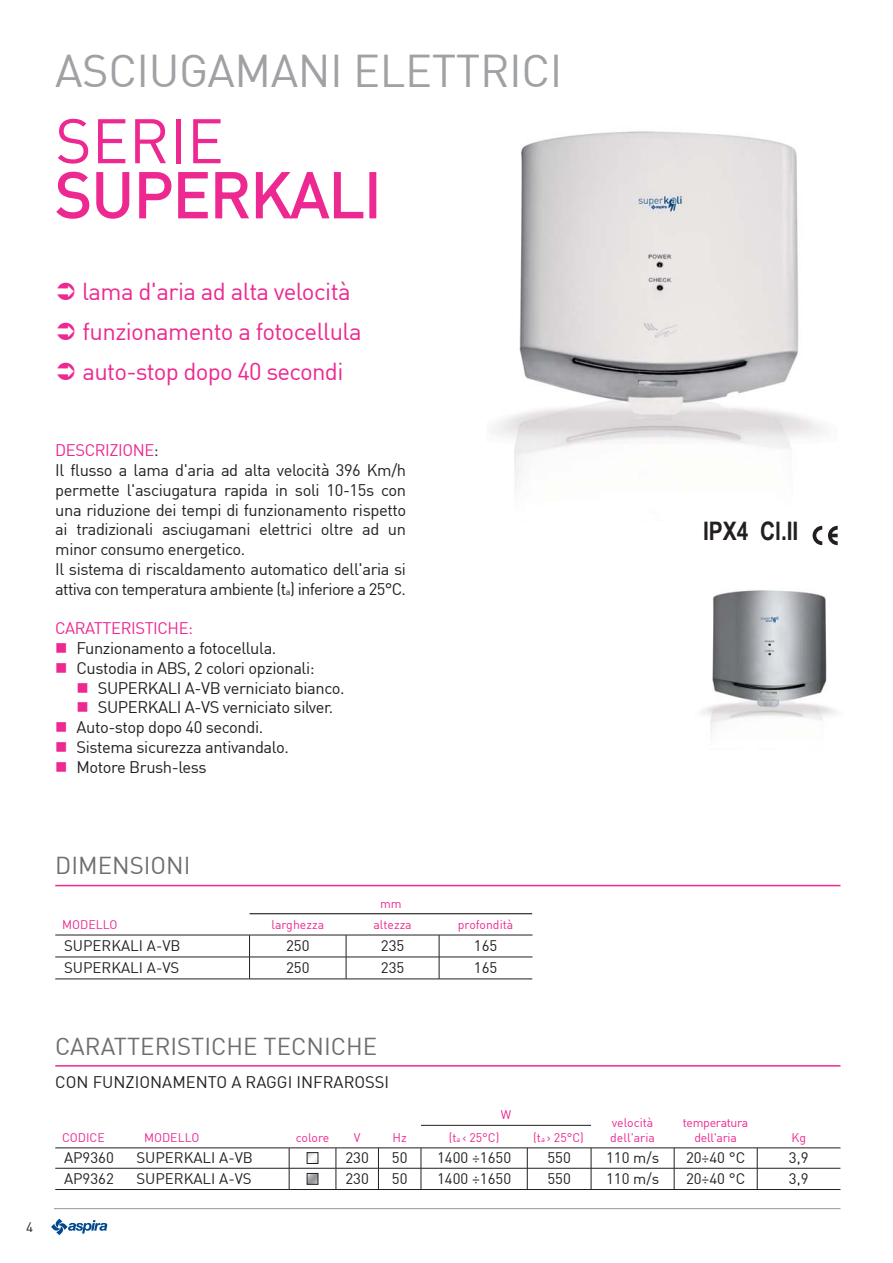
<style>
.page{position:relative;width:893px;height:1263px;background:#fff}
.page>*{position:absolute;margin:0;border:0;box-sizing:border-box;transform-origin:0 0}
.t1{font:61.8px/54px "DIN";color:#ed2891}
.t2{font:45px "DIN";letter-spacing:-.01em;color:#9fa1a4}
.t3{font:700 25.5px "Arial Narrow";color:#231f20}
.t4{font:24px/39.8px "DIN";letter-spacing:-.025em;color:#ed2891}
.t5{font:24px "DIN";color:#6d6e70}
.t6{font:16.5px/19.8px "DIN";letter-spacing:-.025em;color:#231f20}
.t7{font:16.5px "DIN";color:#231f20}
.t8{font:16.5px "DIN";letter-spacing:-.025em;color:#ed2891}
.t9{font:15px "DIN";color:#231f20}
.t10{font:13.5px "DIN";color:#231f20}
.t11{font:12.3px/14.7px "DIN";color:#ed2891}
.t12{font:12.3px "DIN";letter-spacing:-.025em;color:#ed2891}
.s1{color:#ed2891}
.s2{font-size:9px}
.s3{font-size:7.5px}
</style>
<div class="page">
<hr style="left:54px;top:1208px;width:786px;height:1px;background:#939598">
<svg style="left:51px;top:1219px;width:56px;height:16px"></svg>
<img style="left:494px;top:131px;width:329px;height:355px">
<img style="left:702px;top:590px;width:134px;height:143px">
<svg style="left:812px;top:526px;width:10px;height:19px"></svg>
<svg style="left:828px;top:526px;width:10px;height:19px"></svg>
<hr style="left:55px;top:1065px;width:785px;height:2px;background:#ed2891">
<hr style="left:421px;top:1125px;width:170px;height:1px;background:#231f20">
<svg style="left:55px;top:1148px;width:785px;height:42px"></svg>
<hr style="left:55px;top:885px;width:785px;height:1px;background:#ed2891">
<hr style="left:249px;top:914px;width:283px;height:1px;background:#000">
<hr style="left:55px;top:979px;width:384px;height:1px;background:#231f20">
<svg style="left:55px;top:935px;width:477px;height:44px"></svg>
<hr style="left:439px;top:957px;width:93px;height:1px;background:#231f20">
<hr style="left:439px;top:979px;width:93px;height:1px;background:#231f20">
<h2 class="t2" style="left:55px;top:43px;width:509px">ASCIUGAMANI ELETTRICI</h2>
<h1 class="t1" style="left:55px;top:113px;width:328px">SERIE<br>SUPERKALI</h1>
<h3 class="t4" style="left:82px;top:271px;width:281px">lama d'aria ad alta velocità funzionamento a fotocellula auto-stop dopo 40 secondi</h3>
<p class="t6" style="left:55px;top:440px;width:352px"><span class="s1">DESCRIZIONE</span>:<br>Il flusso a lama d'aria ad alta velocità 396 Km/h permette l'asciugatura rapida in soli 10-15s con una riduzione dei tempi di funzionamento rispetto ai tradizionali asciugamani elettrici oltre ad un minor consumo energetico.<br>Il sistema di riscaldamento automatico dell'aria si attiva con temperatura ambiente (t<span class="s2">a</span>) inferiore a 25°C.</p>
<p class="t8" style="left:55px;top:618px;width:139px">CARATTERISTICHE:</p>
<p class="t6" style="left:55px;top:638px;width:223px"><span class="s1">■</span> Funzionamento a fotocellula.</p>
<p class="t6" style="left:55px;top:658px;width:261px"><span class="s1">■</span> Custodia in ABS, 2 colori opzionali:</p>
<p class="t6" style="left:77px;top:678px;width:270px"><span class="s1">■</span> SUPERKALI A-VB verniciato bianco.</p>
<p class="t6" style="left:77px;top:697px;width:258px"><span class="s1">■</span> SUPERKALI A-VS verniciato silver.</p>
<p class="t6" style="left:55px;top:717px;width:209px"><span class="s1">■</span> Auto-stop dopo 40 secondi.</p>
<p class="t6" style="left:55px;top:737px;width:235px"><span class="s1">■</span> Sistema sicurezza antivandalo.</p>
<p class="t6" style="left:55px;top:757px;width:153px"><span class="s1">■</span> Motore Brush-less</p>
<h3 class="t3" style="left:703px;top:516px;width:97px">IPX4 Cl.II</h3>
<h3 class="t5" style="left:55px;top:851px;width:137px">DIMENSIONI</h3>
<p class="t11" style="left:380px;top:896px;width:23px">mm</p>
<p class="t11" style="left:62px;top:917px;width:57px">MODELLO</p>
<p class="t11" style="left:271px;top:917px;width:54px">larghezza</p>
<p class="t11" style="left:373px;top:917px;width:40px">altezza</p>
<p class="t11" style="left:458px;top:917px;width:57px">profondità</p>
<p class="t9" style="left:64px;top:937px;width:118px">SUPERKALI A-VB</p>
<p class="t9" style="left:286px;top:937px;width:25px">250</p>
<p class="t9" style="left:381px;top:937px;width:25px">235</p>
<p class="t9" style="left:474px;top:937px;width:25px">165</p>
<p class="t9" style="left:64px;top:959px;width:117px">SUPERKALI A-VS</p>
<p class="t9" style="left:286px;top:959px;width:25px">250</p>
<p class="t9" style="left:381px;top:959px;width:25px">235</p>
<p class="t9" style="left:474px;top:959px;width:25px">165</p>
<p class="t10" style="left:26px;top:1219px;width:9px">4</p>
<h3 class="t5" style="left:55px;top:1031px;width:323px">CARATTERISTICHE TECNICHE</h3>
<p class="t7" style="left:55px;top:1071px;width:335px">CON FUNZIONAMENTO A RAGGI INFRAROSSI</p>
<p class="t11" style="left:62px;top:1130px;width:44px">CODICE</p>
<p class="t11" style="left:144px;top:1130px;width:57px">MODELLO</p>
<p class="t11" style="left:296px;top:1130px;width:35px">colore</p>
<p class="t11" style="left:354px;top:1130px;width:8px">V</p>
<p class="t11" style="left:393px;top:1130px;width:16px">Hz</p>
<p class="t11" style="left:501px;top:1107px;width:12px">W</p>
<p class="t11" style="left:610px;top:1115px;width:46px">velocità dell'aria</p>
<p class="t12" style="left:683px;top:1115px;width:67px">temperatura</p>
<p class="t11" style="left:449px;top:1130px;width:52px">(t<span class="s3">a</span> &lt; 25°C)</p>
<p class="t11" style="left:533px;top:1130px;width:52px">(t<span class="s3">a</span> &gt; 25°C)</p>
<p class="t12" style="left:694px;top:1130px;width:44px">dell'aria</p>
<p class="t11" style="left:791px;top:1130px;width:16px">Kg</p>
<p class="t9" style="left:64px;top:1149px;width:51px">AP9360</p>
<p class="t9" style="left:136px;top:1149px;width:118px">SUPERKALI A-VB</p>
<p class="t9" style="left:345px;top:1149px;width:25px">230</p>
<p class="t9" style="left:392px;top:1149px;width:17px">50</p>
<p class="t9" style="left:437px;top:1149px;width:76px">1400 ÷1650</p>
<p class="t9" style="left:547px;top:1149px;width:25px">550</p>
<p class="t9" style="left:606px;top:1149px;width:55px">110 m/s</p>
<p class="t9" style="left:686px;top:1149px;width:61px">20÷40 °C</p>
<p class="t9" style="left:789px;top:1149px;width:21px">3,9</p>
<p class="t9" style="left:64px;top:1169px;width:51px">AP9362</p>
<p class="t9" style="left:136px;top:1169px;width:117px">SUPERKALI A-VS</p>
<p class="t9" style="left:345px;top:1169px;width:25px">230</p>
<p class="t9" style="left:392px;top:1169px;width:17px">50</p>
<p class="t9" style="left:437px;top:1169px;width:76px">1400 ÷1650</p>
<p class="t9" style="left:547px;top:1169px;width:25px">550</p>
<p class="t9" style="left:606px;top:1169px;width:55px">110 m/s</p>
<p class="t9" style="left:686px;top:1169px;width:61px">20÷40 °C</p>
<p class="t9" style="left:789px;top:1169px;width:21px">3,9</p>
</div>
